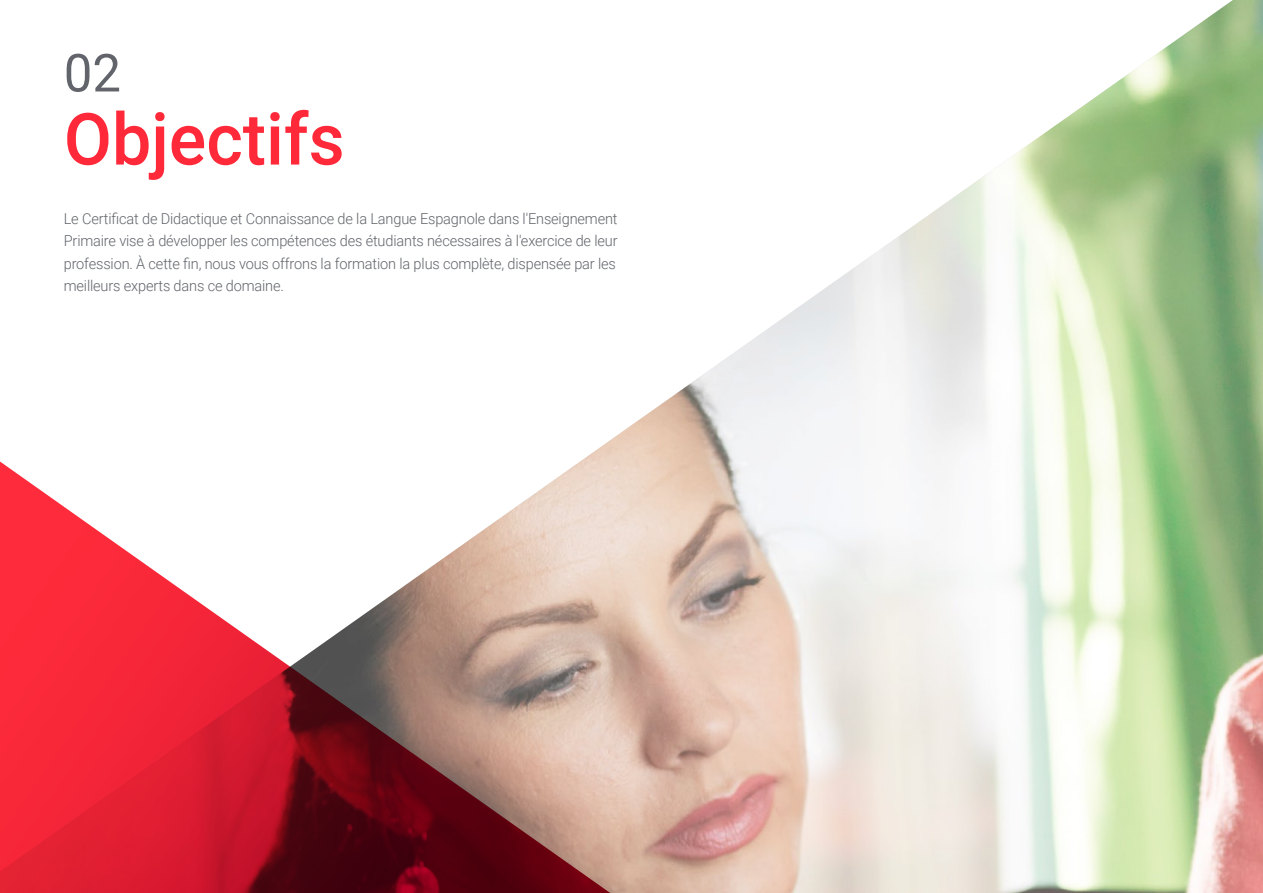
<style>
.page{position:relative;width:1263px;height:893px;background:#fff}
.page>*{position:absolute;margin:0;border:0;box-sizing:border-box;transform-origin:0 0}
.t1{font:500 72px "Roboto";color:#ff293a}
.t2{font:52.5px "Roboto";color:#61646a}
.t3{font:300 15px/22.5px "Roboto";letter-spacing:-.01em;color:#61646a;text-align:justify}
</style>
<div class="page">
<img style="left:602px;top:0;width:661px;height:893px">
<svg style="left:0;top:446px;width:640px;height:447px"></svg>
<h2 class="t2" style="left:64px;top:36px;width:59px">02</h2>
<h1 class="t1" style="left:64px;top:89px;width:282px">Objectifs</h1>
<p class="t3" style="left:64px;top:207px;width:555px">Le Certificat de Didactique et Connaissance de la Langue Espagnole dans l'Enseignement Primaire vise à développer les compétences des étudiants nécessaires à l'exercice de leur profession. À cette fin, nous vous offrons la formation la plus complète, dispensée par les meilleurs experts dans ce domaine.</p>
</div>
